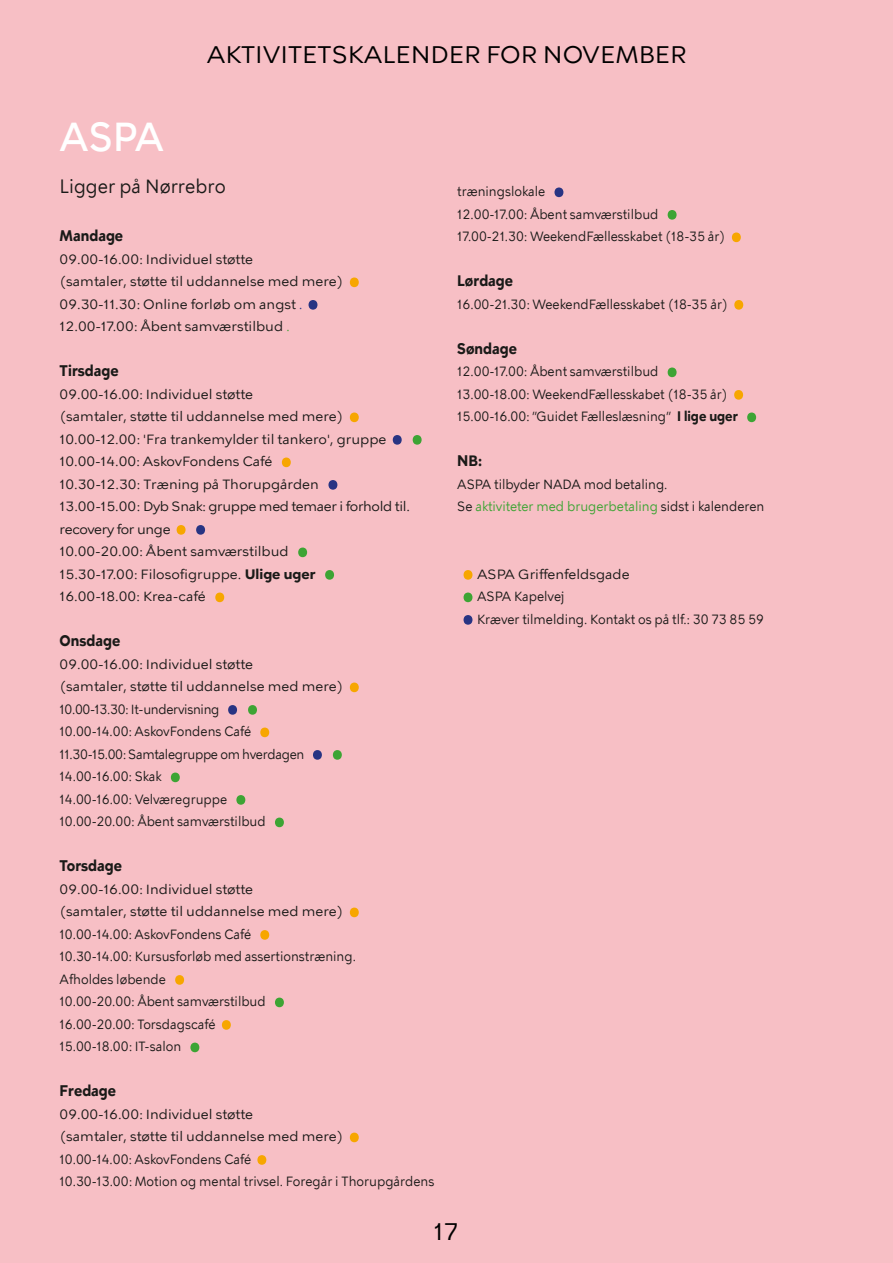
<style>
.page{position:relative;width:893px;height:1263px;background:#f7bfc5}
.page>*{position:absolute;margin:0;border:0;box-sizing:border-box;transform-origin:0 0}
.t1{font:90px "KBH Tekst";color:#f7a600;scale:.9 1}
.t2{font:90px "KBH Tekst";color:#3da434;scale:.9 1}
.t3{font:90px "KBH Tekst";color:#283483;scale:.9 1}
.t4{font:500 40.5px "KBH";color:#fff;scale:.9 1}
.t5{font:24px "KBH";color:#000}
.t6{font:19.5px "KBH Tekst";color:#1a1a18;scale:.9 1}
.t7{font:700 15px "KBH Tekst";color:#1a1a18;scale:.9 1}
.t8{font:13.5px "KBH Tekst";color:#1a1a18;scale:.9 1}
.t9{font:13.5px/22.5px "KBH Tekst";color:#1a1a18}
.t10{font:13.5px "KBH Tekst";letter-spacing:-.025em;color:#1a1a18;scale:.9 1}
.t11{font:13.5px/22.5px "KBH Tekst";letter-spacing:-.025em;color:#1a1a18}
.t12{font:13.5px "KBH Tekst";color:#3da434;scale:.9 1}
.s1{color:#283483}
.s2{color:#3da434}
.s3{font-weight:700}
.s4{color:#1a1a18}
</style>
<div class="page">
<h3 class="t5" style="left:207px;top:39px;width:481px">AKTIVITETSKALENDER FOR NOVEMBER</h3>
<h3 class="t4" style="left:60px;top:112px;width:117px">ASPA</h3>
<h4 class="t6" style="left:60px;top:174px;width:186px">Ligger på Nørrebro</h4>
<h5 class="t7" style="left:60px;top:227px;width:72px">Mandage</h5>
<p class="t9" style="left:60px;top:248px;width:285px">09.00-16.00: Individuel støtte<br>(samtaler, støtte til uddannelse med mere)</p>
<p class="t1" style="left:344px;top:198px;width:25px">.</p>
<p class="t9" style="left:60px;top:293px;width:244px">09.30-11.30: Online forløb om angst <span class="s1">.</span></p>
<p class="t9" style="left:60px;top:315px;width:231px">12.00-17.00: Åbent samværstilbud <span class="s2">.</span></p>
<h5 class="t7" style="left:60px;top:362px;width:67px">Tirsdage</h5>
<p class="t9" style="left:60px;top:383px;width:285px">09.00-16.00: Individuel støtte<br>(samtaler, støtte til uddannelse med mere)</p>
<p class="t1" style="left:344px;top:333px;width:25px">.</p>
<p class="t9" style="left:60px;top:428px;width:328px">10.00-12.00: 'Fra trankemylder til tankero', gruppe</p>
<p class="t3" style="left:386px;top:356px;width:48px">.<span class="s2">.</span></p>
<p class="t9" style="left:60px;top:450px;width:214px">10.00-14.00: AskovFondens Café</p>
<p class="t1" style="left:276px;top:378px;width:25px">.</p>
<p class="t9" style="left:60px;top:473px;width:261px">10.30-12.30: Træning på Thorupgården</p>
<p class="t3" style="left:322px;top:401px;width:25px">.</p>
<p class="t11" style="left:60px;top:495px;width:352px">13.00-15.00: Dyb Snak: gruppe med temaer i forhold til. recovery for unge</p>
<p class="t1" style="left:170px;top:446px;width:47px">.<span class="s1">.</span></p>
<p class="t9" style="left:60px;top:540px;width:231px">10.00-20.00: Åbent samværstilbud</p>
<p class="t2" style="left:292px;top:468px;width:25px">.</p>
<p class="t9" style="left:60px;top:563px;width:257px">15.30-17.00: Filosofigruppe. <span class="s3">Ulige uger</span></p>
<p class="t2" style="left:319px;top:491px;width:25px">.</p>
<p class="t9" style="left:60px;top:585px;width:148px">16.00-18.00: Krea-café</p>
<p class="t1" style="left:209px;top:513px;width:25px">.</p>
<h5 class="t7" style="left:60px;top:632px;width:69px">Onsdage</h5>
<p class="t9" style="left:60px;top:653px;width:285px">09.00-16.00: Individuel støtte<br>(samtaler, støtte til uddannelse med mere)</p>
<p class="t1" style="left:344px;top:603px;width:25px">.</p>
<p class="t10" style="left:60px;top:701px;width:179px">10.00-13.30: It-undervisning</p>
<p class="t3" style="left:222px;top:626px;width:48px">.<span class="s2">.</span></p>
<p class="t8" style="left:60px;top:723px;width:214px">10.00-14.00: AskovFondens Café</p>
<p class="t1" style="left:254px;top:648px;width:25px">.</p>
<p class="t10" style="left:60px;top:746px;width:273px">11.30-15.00: Samtalegruppe om hverdagen</p>
<p class="t3" style="left:307px;top:671px;width:48px">.<span class="s2">.</span></p>
<p class="t8" style="left:60px;top:768px;width:115px">14.00-16.00: Skak</p>
<p class="t2" style="left:165px;top:693px;width:25px">.</p>
<p class="t8" style="left:60px;top:791px;width:188px">14.00-16.00: Velværegruppe</p>
<p class="t2" style="left:230px;top:716px;width:25px">.</p>
<p class="t8" style="left:60px;top:813px;width:231px">10.00-20.00: Åbent samværstilbud</p>
<p class="t2" style="left:269px;top:738px;width:25px">.</p>
<h5 class="t7" style="left:60px;top:857px;width:71px">Torsdage</h5>
<p class="t9" style="left:60px;top:878px;width:285px">09.00-16.00: Individuel støtte<br>(samtaler, støtte til uddannelse med mere)</p>
<p class="t1" style="left:344px;top:828px;width:25px">.</p>
<p class="t8" style="left:60px;top:926px;width:214px">10.00-14.00: AskovFondens Café</p>
<p class="t1" style="left:254px;top:851px;width:25px">.</p>
<p class="t8" style="left:60px;top:948px;width:331px">10.30-14.00: Kursusforløb med assertionstræning.</p>
<p class="t8" style="left:60px;top:971px;width:120px">Afholdes løbende</p>
<p class="t1" style="left:169px;top:896px;width:25px">.</p>
<p class="t8" style="left:60px;top:993px;width:231px">10.00-20.00: Åbent samværstilbud</p>
<p class="t2" style="left:269px;top:918px;width:25px">.</p>
<p class="t8" style="left:60px;top:1016px;width:175px">16.00-20.00: Torsdagscafé</p>
<p class="t1" style="left:216px;top:941px;width:25px">.</p>
<p class="t8" style="left:60px;top:1038px;width:137px">15.00-18.00: IT-salon</p>
<p class="t2" style="left:184px;top:963px;width:25px">.</p>
<h5 class="t7" style="left:60px;top:1082px;width:64px">Fredage</h5>
<p class="t9" style="left:60px;top:1103px;width:285px">09.00-16.00: Individuel støtte<br>(samtaler, støtte til uddannelse med mere)</p>
<p class="t1" style="left:344px;top:1053px;width:25px">.</p>
<p class="t8" style="left:60px;top:1151px;width:214px">10.00-14.00: AskovFondens Café</p>
<p class="t1" style="left:251px;top:1076px;width:25px">.</p>
<p class="t8" style="left:60px;top:1173px;width:418px">10.30-13.00: Motion og mental trivsel. Foregår i Thorupgårdens</p>
<p class="t8" style="left:457px;top:183px;width:99px">træningslokale</p>
<p class="t3" style="left:548px;top:108px;width:25px">.</p>
<p class="t8" style="left:457px;top:206px;width:225px">12.00-17.00: Åbent samværstilbud</p>
<p class="t2" style="left:661px;top:131px;width:25px">.</p>
<p class="t8" style="left:457px;top:228px;width:300px">17.00-21.30: WeekendFællesskabet (18-35 år)</p>
<p class="t1" style="left:726px;top:153px;width:25px">.</p>
<h5 class="t7" style="left:457px;top:272px;width:64px">Lørdage</h5>
<p class="t8" style="left:457px;top:296px;width:302px">16.00-21.30: WeekendFællesskabet (18-35 år)</p>
<p class="t1" style="left:728px;top:221px;width:25px">.</p>
<h5 class="t7" style="left:457px;top:339px;width:68px">Søndage</h5>
<p class="t8" style="left:457px;top:363px;width:225px">12.00-17.00: Åbent samværstilbud</p>
<p class="t2" style="left:661px;top:288px;width:25px">.</p>
<p class="t8" style="left:457px;top:386px;width:302px">13.00-18.00: WeekendFællesskabet (18-35 år)</p>
<p class="t1" style="left:728px;top:311px;width:25px">.</p>
<p class="t8" style="left:457px;top:408px;width:313px">15.00-16.00: ”Guidet Fælleslæsning” <span class="s3">I lige uger</span></p>
<p class="t2" style="left:741px;top:333px;width:25px">.</p>
<h5 class="t7" style="left:457px;top:452px;width:29px">NB:</h5>
<p class="t8" style="left:457px;top:476px;width:235px">ASPA tilbyder NADA mod betaling.</p>
<p class="t12" style="left:457px;top:498px;width:343px"><span class="s4">Se</span> aktiviteter med brugerbetaling <span class="s4">sidst i kalenderen</span></p>
<h1 class="t1" style="left:457px;top:491px;width:25px">.</h1>
<p class="t9" style="left:477px;top:563px;width:154px">ASPA Griffenfeldsgade</p>
<h1 class="t2" style="left:457px;top:513px;width:25px">.</h1>
<p class="t8" style="left:477px;top:588px;width:98px">ASPA Kapelvej</p>
<h1 class="t3" style="left:457px;top:536px;width:25px">.</h1>
<p class="t8" style="left:477px;top:611px;width:320px">Kræver tilmelding. Kontakt os på tlf.: 30 73 85 59</p>
<h3 class="t5" style="left:433px;top:1216px;width:28px">17</h3>
</div>
